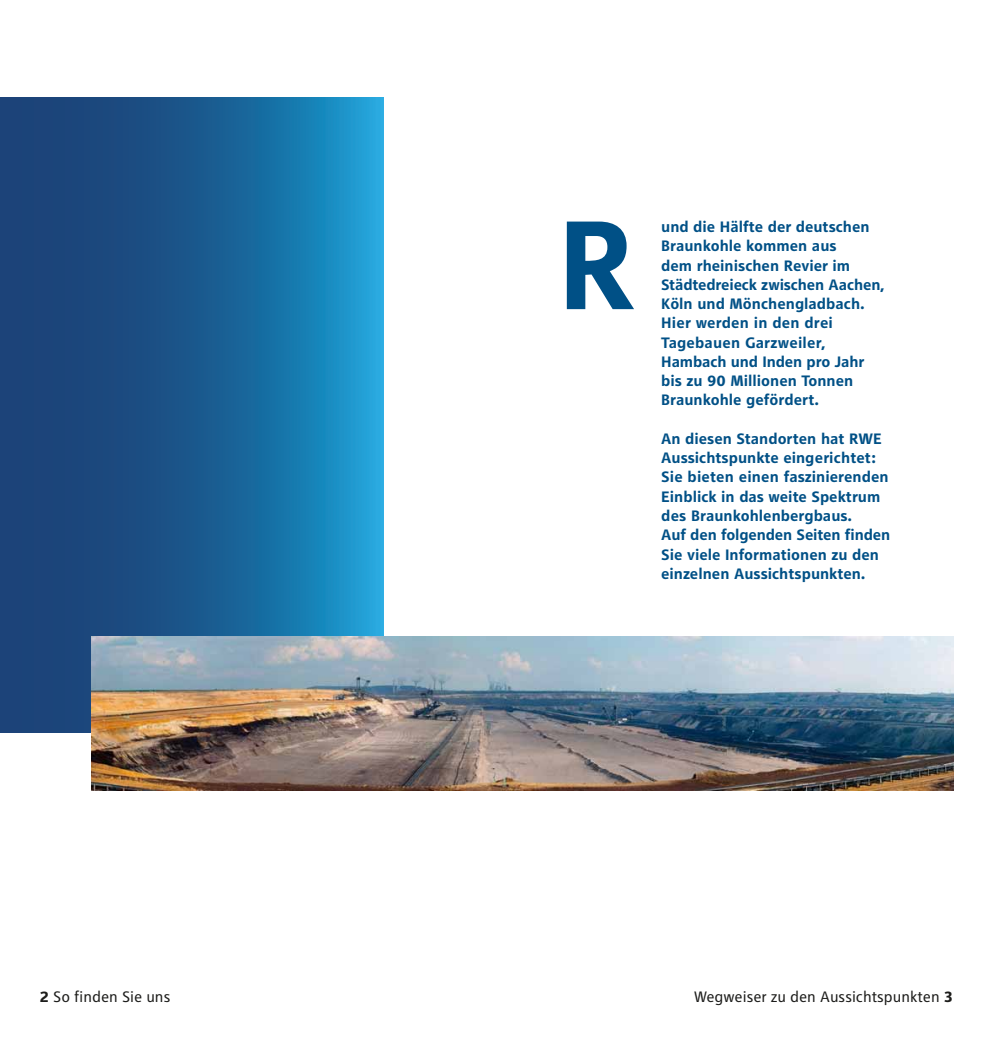
<style>
.page{position:relative;width:993px;height:1042px;background:#fff}
.page>*{position:absolute;margin:0;border:0;box-sizing:border-box;transform-origin:0 0}
.t1{font:700 131.25px "RWE Text Big";color:#005086}
.t2{font:700 15.75px/19.2px "RWE Text";color:#005086}
.t3{font:15.75px "RWE Text";color:#1d1d1b}
.s1{font-weight:700}
</style>
<div class="page">
<svg style="left:0;top:97px;width:383px;height:636px;background:#1b6095"></svg>
<img style="left:92px;top:636px;width:860px;height:154px">
<h1 class="t1" style="left:557px;top:216px;width:80px">R</h1>
<p class="t2" style="left:661px;top:219px;width:225px">und die Hälfte der deutschen<br>Braunkohle kommen aus<br>dem rheinischen Revier im<br>Städte dreieck zwischen Aachen,<br>Köln und Mönchengladbach.<br>Hier werden in den drei<br>Tagebauen Garzweiler,<br>Hambach und Inden pro Jahr bis zu 90 Millionen Tonnen<br>Braun kohle gefördert.</p>
<p class="t2" style="left:661px;top:431px;width:230px">An diesen Standorten hat RWE<br>Aussichtspunkte ein ge richtet:<br>Sie bieten einen faszinierenden<br>Einblick in das weite Spektrum des Braunkohlenbergbaus.<br>Auf den folgenden Seiten finden<br>Sie viele Informationen zu den einzelnen Aussichtspunkten.</p>
<p class="t3" style="left:40px;top:991px;width:132px"><span class="s1">2</span> So finden Sie uns</p>
<p class="t3" style="left:693px;top:991px;width:261px">Wegweiser zu den Aussichtspunkten <span class="s1">3</span></p>
</div>
